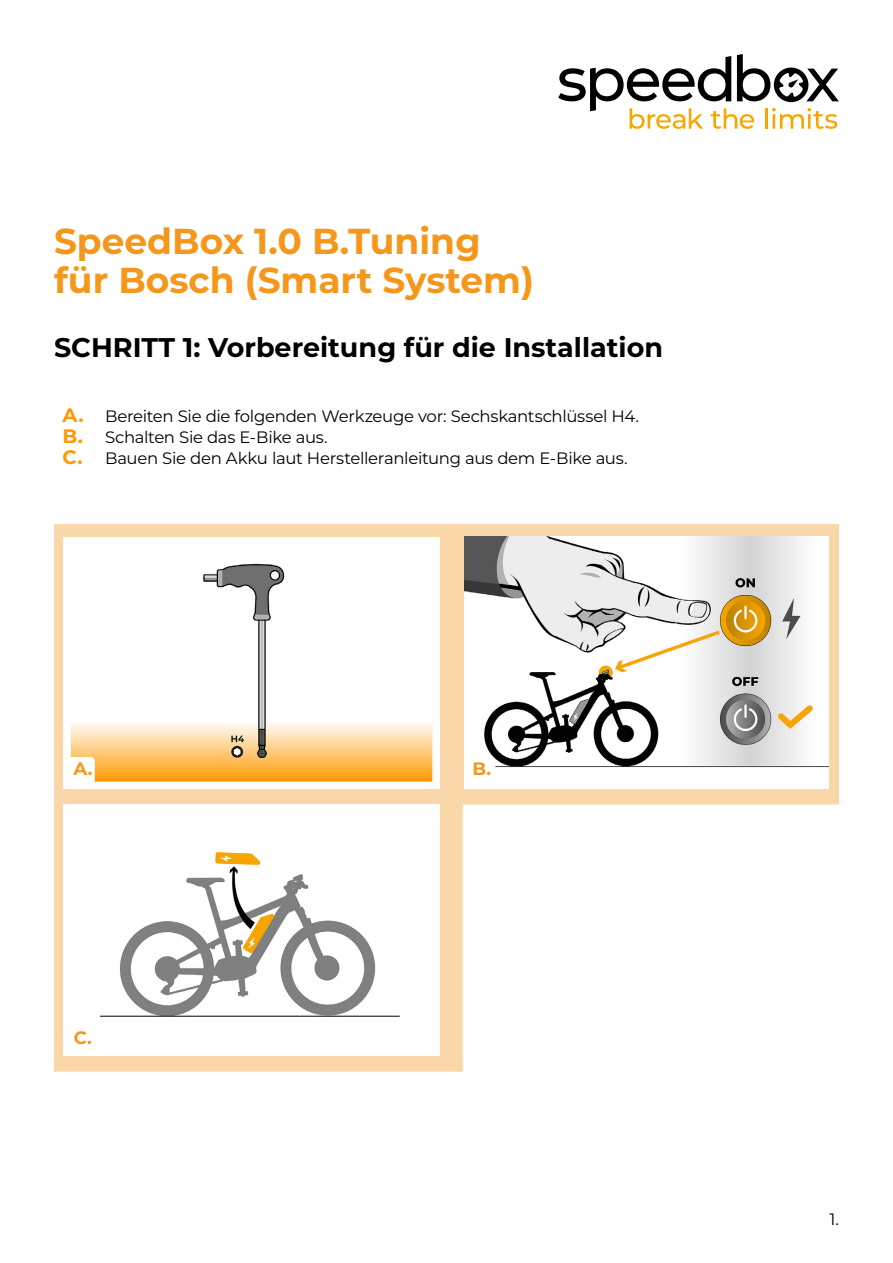
<style>
.page{position:relative;width:893px;height:1263px;background:#fff}
.page>*{position:absolute;margin:0;border:0;box-sizing:border-box;transform-origin:0 0}
.t1{font:700 36px "Montserrat";color:#f4971a}
.t2{font:700 27px "Montserrat";color:#000}
.t3{font:700 18px "Montserrat";color:#f4971a}
.t4{font:16.5px "Montserrat";letter-spacing:-.02em;color:#000}
.s1{font-weight:700;font-size:19.5px;color:#f90}
</style>
<div class="page">
<svg style="left:558px;top:54px;width:281px;height:75px"></svg>
<svg style="left:54px;top:524px;width:785px;height:547px"></svg>
<img style="left:63px;top:538px;width:377px;height:251px">
<img style="left:464px;top:537px;width:365px;height:251px">
<img style="left:63px;top:804px;width:377px;height:251px">
<div style="left:65px;top:757px;width:30px;height:27px;background:#fff;border-radius:4px"></div>
<p class="t1" style="left:54px;top:215px;width:428px">SpeedBox 1.0 B.Tuning</p>
<p class="t1" style="left:54px;top:254px;width:481px">für Bosch (Smart System)</p>
<p class="t2" style="left:54px;top:328px;width:611px">SCHRITT 1: Vorbereitung für die Installation</p>
<p class="t4" style="left:63px;top:405px;width:578px"><span class="s1">A.</span> Bereiten Sie die folgenden Werkzeuge vor: Sechskantschlüssel H4.</p>
<p class="t4" style="left:63px;top:426px;width:267px"><span class="s1">B.</span> Schalten Sie das E-Bike aus.</p>
<p class="t4" style="left:63px;top:447px;width:567px"><span class="s1">C.</span> Bauen Sie den Akku laut Herstelleranleitung aus dem E-Bike aus.</p>
<p class="t3" style="left:73px;top:755px;width:21px">A.</p>
<p class="t3" style="left:74px;top:1024px;width:20px">C.</p>
<p class="t3" style="left:473px;top:755px;width:20px">B.</p>
<p class="t4" style="left:829px;top:1207px;width:11px">1.</p>
</div>
